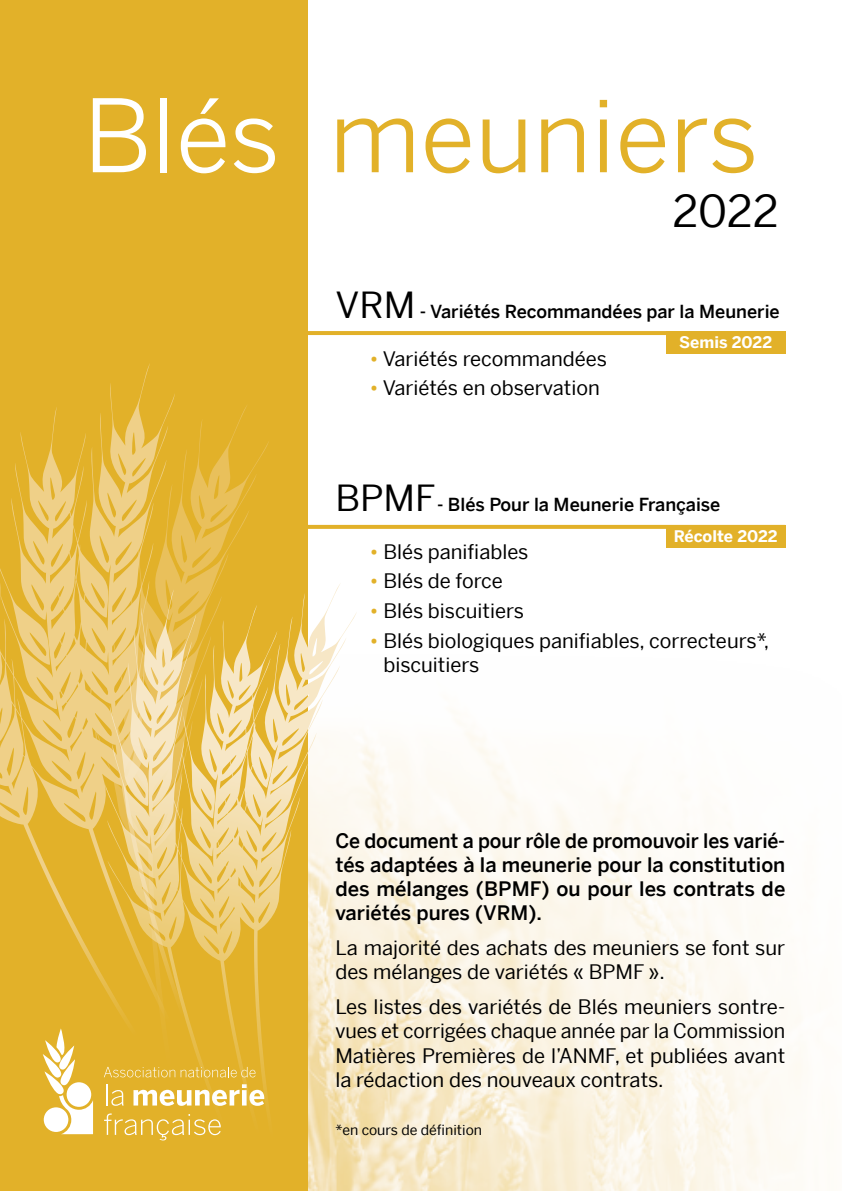
<style>
.page{position:relative;width:842px;height:1191px;background:#fff}
.page>*{position:absolute;margin:0;border:0;box-sizing:border-box;transform-origin:0 0}
.t1{font:100px "Benton Sans";color:#e2b129}
.t2{font:44px "Benton Sans";color:#000}
.t3{font:20px/24px "Benton Sans";color:#000}
.t4{font:500 20px/24px "Benton Sans";color:#000;text-align:justify}
.t5{font:500 18px "Benton Sans";color:#000}
.t6{font:700 16px "Benton Sans";color:#fff}
.t7{font:14px "Benton Sans";color:#000}
.s1{color:#fff}
.s2{font-weight:400;font-size:36px}
.s3{color:#e2b129}
</style>
<div class="page">
<img style="left:307px;top:577px;width:496px;height:614px">
<div style="left:0;top:0;width:307px;height:1191px;background:#e2b129"></div>
<hr style="left:300px;top:331px;width:485px;height:4px;background:#e2b129">
<svg style="left:307px;top:525px;width:359px;height:4px"></svg>
<svg style="left:46px;top:1127px;width:47px;height:7px"></svg>
<svg style="left:0;top:363px;width:231px;height:764px"></svg>
<svg style="left:0;top:546px;width:51px;height:122px"></svg>
<svg style="left:104px;top:580px;width:254px;height:611px"></svg>
<svg style="left:183px;top:711px;width:35px;height:110px"></svg>
<svg style="left:109px;top:702px;width:42px;height:107px;background:#efd38f"></svg>
<div style="left:666px;top:331px;width:119px;height:23px;background:#e2b129"></div>
<div style="left:666px;top:525px;width:119px;height:22px;background:#e2b129"></div>
<h1 class="t1" style="left:83px;top:76px;width:677px"><span class="s1">Blés</span> meuniers</h1>
<h2 class="t2" style="left:672px;top:185px;width:108px">2022</h2>
<p class="t5" style="left:335px;top:300px;width:446px"><span class="s2">VRM</span> - Variétés Recommandées par la Meunerie</p>
<p class="t3" style="left:369px;top:346px;width:239px"><span class="s3">•</span> Variétés recommandées</p>
<p class="t3" style="left:369px;top:376px;width:232px"><span class="s3">•</span> Variétés en observation</p>
<p class="t6" style="left:679px;top:332px;width:94px">Semis 2022</p>
<p class="t5" style="left:335px;top:493px;width:386px"><span class="s2">BPMF</span> - Blés Pour la Meunerie Française</p>
<p class="t3" style="left:369px;top:539px;width:161px"><span class="s3">•</span> Blés panifiables</p>
<p class="t3" style="left:369px;top:569px;width:135px"><span class="s3">•</span> Blés de force</p>
<p class="t3" style="left:369px;top:598px;width:156px"><span class="s3">•</span> Blés biscuitiers</p>
<p class="t3" style="left:383px;top:628px;width:387px;text-indent:-14px"><span class="s3">•</span> Blés biologiques panifiables, correcteurs*, biscuitiers</p>
<p class="t6" style="left:674px;top:526px;width:105px">Récolte 2022</p>
<p class="t4" style="left:335px;top:828px;width:451px">Ce document a pour rôle de promouvoir les varié&shy;tés adaptées à la meunerie pour la constitution des mélanges (BPMF) ou pour les contrats de variétés pures (VRM).</p>
<p class="t3" style="left:335px;top:936px;width:451px">La majorité des achats des meuniers se font sur des mélanges de variétés « BPMF ».</p>
<p class="t3" style="left:335px;top:995px;width:451px;text-align:justify">Les listes des variétés de Blés meuniers sontre&shy;vues et corrigées chaque année par la Commission Matières Premières de l’ANMF, et publiées avant la rédaction des nouveaux contrats.</p>
<p class="t7" style="left:335px;top:1121px;width:148px">*en cours de définition</p>
</div>
